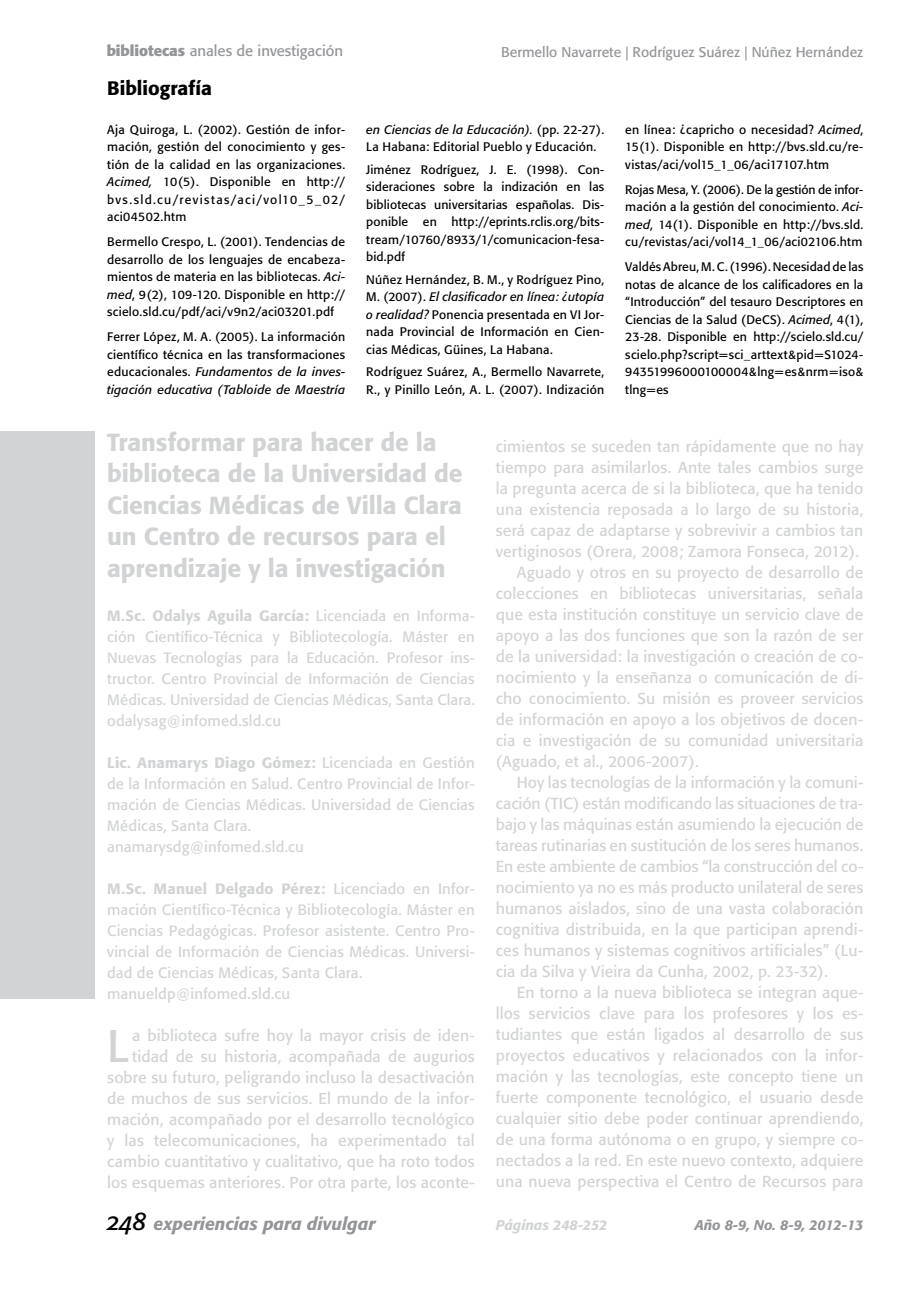
<style>
.page{position:relative;width:913px;height:1290px;background:#fff}
.page>*{position:absolute;margin:0;border:0;box-sizing:border-box;transform-origin:0 0}
.t1{font:45.15px "Formata";color:#d1d3d4}
.t2{font:500 24.5px/31.5px "Formata";letter-spacing:-.005em;color:#d1d3d4}
.t3{font:500 19.25px "Formata";color:#000}
.t4{font:italic 500 17.5px "Formata";color:#939598}
.t5{font:15.75px/21px "Formata";letter-spacing:.01em;color:#d1d3d4;text-align:right}
.t6{font:14.88px/21px "Formata";letter-spacing:.01em;color:#d1d3d4}
.t7{font:14.88px "Formata";color:#939598}
.t8{font:14px "Formata";color:#939598}
.t9{font:italic 500 14px "Formata";color:#939598}
.t10{font:italic 500 14px "Formata";color:#d1d3d4}
.t11{font:12.25px/17.5px "Formata";letter-spacing:.02em;color:#000;text-align:justify}
.s1{font-weight:700}
.s2{font-style:italic}
.s3{font-weight:500}
</style>
<div class="page">
<div style="left:0;top:431px;width:94px;height:567px;background:#d1d3d4"></div>
<p class="t7" style="left:107px;top:42px;width:238px"><span class="s1">bibliotecas</span> anales de investigación</p>
<p class="t3" style="left:107px;top:77px;width:106px">Bibliografía</p>
<p class="t11" style="left:107px;top:121px;width:240px">Aja Quiroga, L. (2002). Gestión de infor&shy;mación, gestión del conocimiento y ges&shy;tión de la calidad en las organizaciones.<br><span class="s2">Acimed,</span> 10(5). Disponible en http:// bvs.sld.cu/revistas/aci/vol10_5_02/ aci04502.htm</p>
<p class="t11" style="left:107px;top:233px;width:240px">Bermello Crespo, L. (2001). Tendencias de desarrollo de los lenguajes de encabeza&shy;mientos de materia en las bibliotecas. <span class="s2">Aci&shy;med</span>, 9(2), 109-120. Disponible en http:// scielo.sld.cu/pdf/aci/v9n2/aci03201.pdf</p>
<p class="t11" style="left:107px;top:328px;width:240px">Ferrer López, M. A. (2005). La información científico técnica en las transformaciones educacionales. <span class="s2">Fundamentos de la inves&shy;tigación educativa (Tabloide de Maestría</span></p>
<p class="t8" style="left:501px;top:43px;width:364px">Bermello Navarrete | Rodríguez Suárez | Núñez Hernández</p>
<p class="t11" style="left:366px;top:121px;width:240px"><span class="s2">en Ciencias de la Educación).</span> (pp. 22-27).<br>La Habana: Editorial Pueblo y Educación.</p>
<p class="t11" style="left:366px;top:161px;width:239px">Jiménez Rodríguez, J. E. (1998). Con&shy;sideraciones sobre la indización en las bibliotecas universitarias españolas. Dis&shy;ponible en http://eprints.rclis.org/bits&shy;tream/10760/8933/1/comunicacion-fesa&shy;bid.pdf</p>
<p class="t11" style="left:366px;top:271px;width:240px">Núñez Hernández, B. M., y Rodríguez Pino, M. (2007). <span class="s2">El clasificador en línea: ¿utopía o realidad?</span> Ponencia presentada en VI Jor&shy;nada Provincial de Información en Cien&shy;cias Médicas, Güines, La Habana.</p>
<p class="t11" style="left:366px;top:363px;width:239px">Rodríguez Suárez, A., Bermello Navarrete,<br>R., y Pinillo León, A. L. (2007). Indización</p>
<p class="t11" style="left:625px;top:121px;width:240px">en línea: ¿capricho o necesidad? <span class="s2">Acimed</span>, 15(1). Disponible en http://bvs.sld.cu/re&shy;vistas/aci/vol15_1_06/aci17107.htm</p>
<p class="t11" style="left:625px;top:181px;width:240px">Rojas Mesa, Y. (2006). De la gestión de infor&shy;mación a la gestión del conocimiento. <span class="s2">Aci&shy;med</span>, 14(1). Disponible en http://bvs.sld. cu/revistas/aci/vol14_1_06/aci02106.htm</p>
<p class="t11" style="left:625px;top:258px;width:240px">Valdés Abreu, M. C. (1996). Necesidad de las notas de alcance de los calificadores en la “Introducción” del tesauro Descriptores en Ciencias de la Salud (DeCS). <span class="s2">Acimed</span>, 4(1), 23-28. Disponible en http://scielo.sld.cu/ scielo.php?script=sci_arttext&amp;pid=S1024- 94351996000100004&amp;lng=es&amp;nrm=iso&amp; tlng=es</p>
<h2 class="t2" style="left:107px;top:426px;width:357px">Transformar para hacer de la biblioteca de la Universidad de<br>Ciencias Médicas de Villa Clara un Centro de recursos para el aprendizaje y la investigación</h2>
<p class="t6" style="left:107px;top:605px;width:369px;text-align:justify"><span class="s3">M.Sc. Odalys Aguila García:</span> Licenciada en Informa&shy;ción Científico-Técnica y Bibliotecología. Máster en Nuevas Tecnologías para la Educación. Profesor ins&shy;tructor. Centro Provincial de Información de Ciencias Médicas. Universidad de Ciencias Médicas, Santa Clara. odalysag@infomed.sld.cu</p>
<p class="t6" style="left:107px;top:752px;width:369px"><span class="s3">Lic. Anamarys Diago Gómez:</span> Licenciada en Gestión de la Información en Salud. Centro Provincial de Infor&shy;mación de Ciencias Médicas. Universidad de Ciencias Médicas, Santa Clara.<br>anamarysdg@infomed.sld.cu</p>
<p class="t6" style="left:107px;top:878px;width:369px"><span class="s3">M.Sc. Manuel Delgado Pérez:</span> Licenciado en Infor&shy;mación Científico-Técnica y Bibliotecología. Máster en Ciencias Pedagógicas. Profesor asistente. Centro Pro&shy;vincial de Información de Ciencias Médicas. Universi&shy;dad de Ciencias Médicas, Santa Clara. manueldp@infomed.sld.cu</p>
<h1 class="t1" style="left:107px;top:1018px;width:23px">L</h1>
<p class="t5" style="left:496px;top:436px;width:369px">cimientos se suceden tan rápidamente que no hay</p>
<p class="t5" style="left:496px;top:457px;width:369px">tiempo para asimilarlos. Ante tales cambios surge</p>
<p class="t5" style="left:496px;top:478px;width:369px">la pregunta acerca de si la biblioteca, que ha tenido</p>
<p class="t5" style="left:496px;top:499px;width:369px">una existencia reposada a lo largo de su historia,</p>
<p class="t5" style="left:496px;top:520px;width:369px">será capaz de adaptarse y sobrevivir a cambios tan</p>
<p class="t5" style="left:496px;top:541px;width:365px">vertiginosos (Orera, 2008; Zamora Fonseca, 2012).</p>
<p class="t5" style="left:517px;top:562px;width:348px">Aguado y otros en su proyecto de desarrollo de</p>
<p class="t5" style="left:496px;top:583px;width:369px">colecciones en bibliotecas universitarias, señala</p>
<p class="t5" style="left:496px;top:604px;width:369px">que esta institución constituye un servicio clave de</p>
<p class="t5" style="left:496px;top:625px;width:369px">apoyo a las dos funciones que son la razón de ser</p>
<p class="t5" style="left:496px;top:646px;width:369px">de la universidad: la investigación o creación de co-</p>
<p class="t5" style="left:496px;top:667px;width:369px">nocimiento y la enseñanza o comunicación de di-</p>
<p class="t5" style="left:496px;top:688px;width:369px">cho conocimiento. Su misión es proveer servicios</p>
<p class="t5" style="left:496px;top:709px;width:369px">de información en apoyo a los objetivos de docen-</p>
<p class="t5" style="left:496px;top:730px;width:369px">cia e investigación de su comunidad universitaria</p>
<p class="t5" style="left:496px;top:751px;width:204px">(Aguado, et al., 2006-2007).</p>
<p class="t5" style="left:517px;top:772px;width:348px">Hoy las tecnologías de la información y la comuni-</p>
<p class="t5" style="left:496px;top:793px;width:369px">cación (TIC) están modificando las situaciones de tra-</p>
<p class="t5" style="left:496px;top:814px;width:369px">bajo y las máquinas están asumiendo la ejecución de</p>
<p class="t5" style="left:496px;top:835px;width:369px">tareas rutinarias en sustitución de los seres humanos.</p>
<p class="t5" style="left:496px;top:856px;width:369px">En este ambiente de cambios “la construcción del co-</p>
<p class="t5" style="left:496px;top:877px;width:369px">nocimiento ya no es más producto unilateral de seres</p>
<p class="t5" style="left:496px;top:898px;width:369px">humanos aislados, sino de una vasta colaboración</p>
<p class="t5" style="left:496px;top:919px;width:369px">cognitiva distribuida, en la que participan aprendi-</p>
<p class="t5" style="left:496px;top:940px;width:369px">ces humanos y sistemas cognitivos artificiales” (Lu-</p>
<p class="t5" style="left:496px;top:961px;width:334px">cia da Silva y Vieira da Cunha, 2002, p. 23-32).</p>
<p class="t5" style="left:517px;top:982px;width:348px">En torno a la nueva biblioteca se integran aque-</p>
<p class="t5" style="left:496px;top:1003px;width:369px">llos servicios clave para los profesores y los es-</p>
<p class="t5" style="left:496px;top:1024px;width:369px">tudiantes que están ligados al desarrollo de sus</p>
<p class="t5" style="left:496px;top:1045px;width:369px">proyectos educativos y relacionados con la infor-</p>
<p class="t5" style="left:496px;top:1066px;width:369px">mación y las tecnologías, este concepto tiene un</p>
<p class="t5" style="left:496px;top:1087px;width:369px">fuerte componente tecnológico, el usuario desde</p>
<p class="t5" style="left:496px;top:1108px;width:369px">cualquier sitio debe poder continuar aprendiendo,</p>
<p class="t5" style="left:496px;top:1129px;width:369px">de una forma autónoma o en grupo, y siempre co-</p>
<p class="t5" style="left:496px;top:1150px;width:369px">nectados a la red. En este nuevo contexto, adquiere</p>
<p class="t5" style="left:496px;top:1171px;width:369px">una nueva perspectiva el Centro de Recursos para</p>
<p class="t10" style="left:496px;top:1216px;width:113px">Páginas 248-252</p>
<p class="t5" style="left:107px;top:1024px;width:369px">a biblioteca sufre hoy la mayor crisis de iden&shy;tidad de su historia, acompañada de augurios sobre su futuro, peligrando incluso la desactivación de muchos de sus servicios. El mundo de la infor&shy;mación, acompañado por el desarrollo tecnológico y las telecomunicaciones, ha experimentado tal cambio cuantitativo y cualitativo, que ha roto todos los esquemas anteriores. Por otra parte, los aconte-</p>
<p class="t4" style="left:154px;top:1213px;width:223px">experiencias para divulgar</p>
<p class="t9" style="left:695px;top:1216px;width:170px">Año 8-9, No. 8-9, 2012-13</p>
</div>
